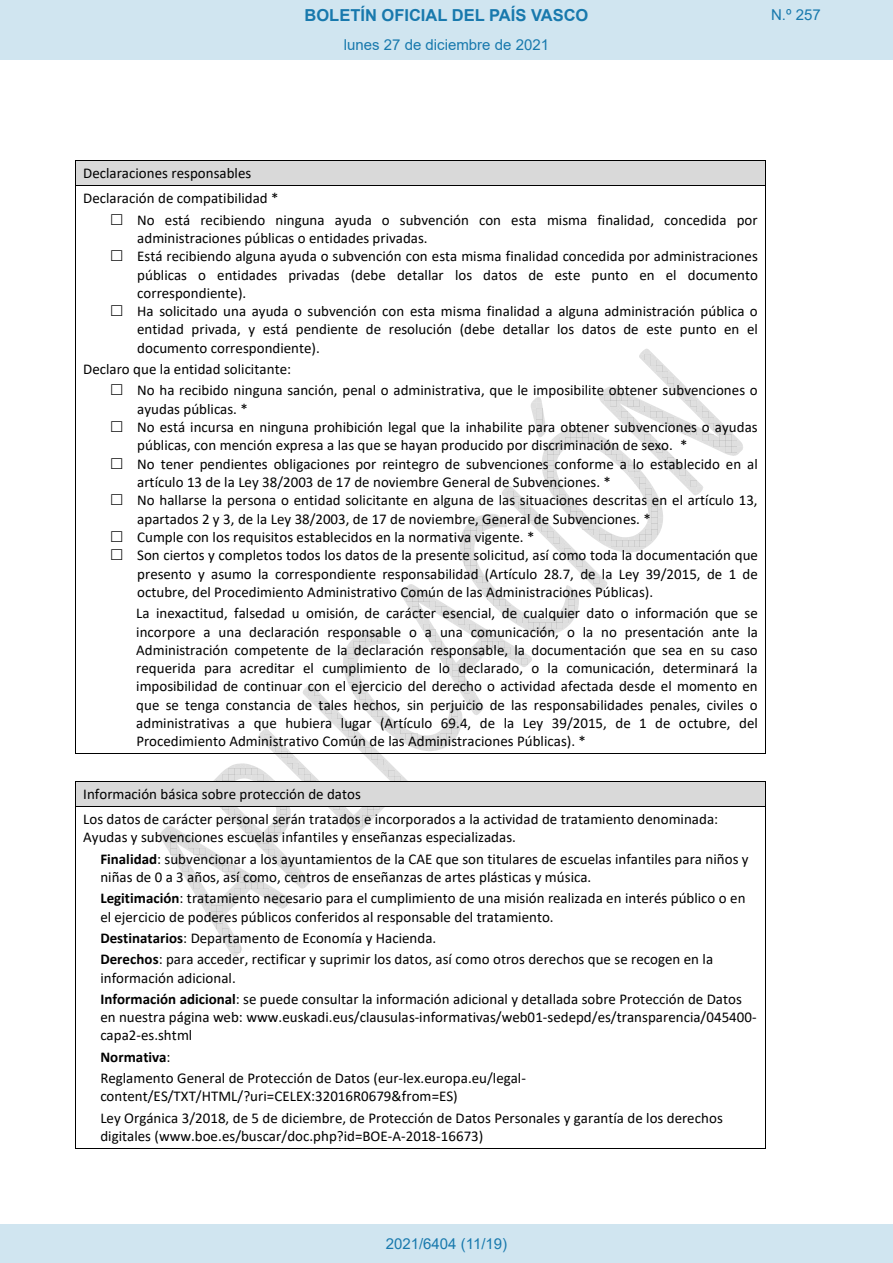
<style>
.page{position:relative;width:893px;height:1263px;background:#fff}
.page>*{position:absolute;margin:0;border:0;box-sizing:border-box;transform-origin:0 0}
.t1{font:700 16.5px "Arial";color:#1879ad}
.t2{font:15px/18.3px "Calibri";letter-spacing:.005em;color:#000}
.Paginacion_Centro{font:15px "Arial";color:#1879ad}
.s1{font-weight:700}
</style>
<div class="page">
<svg style="left:160px;top:349px;width:583px;height:608px"></svg>
<div style="left:76px;top:161px;width:690px;height:24px;background:#d9d9d9"></div>
<hr style="left:76px;top:160px;width:690px;height:1px;background:#000">
<svg style="left:75px;top:160px;width:1px;height:26px"></svg>
<hr style="left:76px;top:185px;width:690px;height:1px;background:#000">
<hr style="left:75px;top:186px;width:1px;height:567px;background:#000">
<hr style="left:76px;top:753px;width:690px;height:1px;background:#000">
<hr style="left:766px;top:186px;width:1px;height:567px;background:#000">
<div style="left:76px;top:782px;width:690px;height:24px;background:#d9d9d9"></div>
<hr style="left:76px;top:781px;width:690px;height:1px;background:#000">
<svg style="left:75px;top:781px;width:1px;height:26px"></svg>
<hr style="left:76px;top:806px;width:690px;height:1px;background:#000">
<hr style="left:75px;top:807px;width:1px;height:341px;background:#000">
<hr style="left:76px;top:1148px;width:690px;height:1px;background:#000">
<hr style="left:766px;top:807px;width:1px;height:341px;background:#000">
<div style="left:0;top:0;width:893px;height:60px;background:#d0e5f0"></div>
<div style="left:0;top:1225px;width:893px;height:38px;background:#d0e5f0"></div>
<p class="t1" style="left:305px;top:3px;width:285px">BOLETÍN OFICIAL DEL PAÍS VASCO</p>
<p class="Paginacion_Centro" style="left:771px;top:5px;width:51px">N.º 257</p>
<p class="Paginacion_Centro" style="left:344px;top:35px;width:207px">lunes 27 de diciembre de 2021</p>
<p class="t2" style="left:83px;top:160px;width:197px;line-height:25px">Declaraciones responsables<br>Declaración de compatibilidad *</p>
<p class="t2" style="left:137px;top:210px;width:622px">No está recibiendo ninguna ayuda o subvención con esta misma finalidad, concedida por administraciones públicas o entidades privadas.<br>Está recibiendo alguna ayuda o subvención con esta misma finalidad concedida por administraciones públicas o entidades privadas (debe detallar los datos de este punto en el documento correspondiente).<br>Ha solicitado una ayuda o subvención con esta misma finalidad a alguna administración pública o entidad privada, y está pendiente de resolución (debe detallar los datos de este punto en el documento correspondiente).</p>
<p class="t2" style="left:137px;top:358px;width:622px;line-height:21.6px;text-indent:-54px">Declaro que la entidad solicitante:<br>No ha recibido ninguna sanción, penal o administrativa, que le imposibilite obtener subvenciones o</p>
<p class="t2" style="left:137px;top:399px;width:622px">ayudas públicas. *<br>No está incursa en ninguna prohibición legal que la inhabilite para obtener subvenciones o ayudas públicas, con mención expresa a las que se hayan producido por discriminación de sexo. *<br>No tener pendientes obligaciones por reintegro de subvenciones conforme a lo establecido en al artículo 13 de la Ley 38/2003 de 17 de noviembre General de Subvenciones. *<br>No hallarse la persona o entidad solicitante en alguna de las situaciones descritas en el artículo 13, apartados 2 y 3, de la Ley 38/2003, de 17 de noviembre, General de Subvenciones. *<br>Cumple con los requisitos establecidos en la normativa vigente. *<br>Son ciertos y completos todos los datos de la presente solicitud, así como toda la documentación que presento y asumo la correspondiente responsabilidad (Artículo 28.7, de la Ley 39/2015, de 1 de octubre, del Procedimiento Administrativo Común de las Administraciones Públicas).</p>
<p class="t2" style="left:136px;top:604px;width:623px;text-align:justify">La inexactitud, falsedad u omisión, de carácter esencial, de cualquier dato o información que se incorpore a una declaración responsable o a una comunicación, o la no presentación ante la Administración competente de la declaración responsable, la documentación que sea en su caso requerida para acreditar el cumplimiento de lo declarado, o la comunicación, determinará la imposibilidad de continuar con el ejercicio del derecho o actividad afectada desde el momento en que se tenga constancia de tales hechos, sin perjuicio de las responsabilidades penales, civiles o administrativas a que hubiera lugar (Artículo 69.4, de la Ley 39/2015, de 1 de octubre, del Procedimiento Administrativo Común de las Administraciones Públicas). *</p>
<p class="t2" style="left:83px;top:781px;width:636px;line-height:25.2px">Información básica sobre protección de datos<br>Los datos de carácter personal serán tratados e incorporados a la actividad de tratamiento denominada:</p>
<p class="t2" style="left:100px;top:826px;width:650px;line-height:21.5px;text-indent:-17px">Ayudas y subvenciones escuelas infantiles y enseñanzas especializadas.<br><span class="s1">Finalidad</span>: subvencionar a los ayuntamientos de la CAE que son titulares de escuelas infantiles para niños y</p>
<p class="t2" style="left:100px;top:866px;width:647px;line-height:21.5px">niñas de 0 a 3 años, así como, centros de enseñanzas de artes plásticas y música.<br><span class="s1">Legitimación</span>: tratamiento necesario para el cumplimiento de una misión realizada en interés público o en</p>
<p class="t2" style="left:100px;top:905px;width:614px;line-height:21.5px">el ejercicio de poderes públicos conferidos al responsable del tratamiento.<br><span class="s1">Destinatarios</span>: Departamento de Economía y Hacienda.<br><span class="s1">Derechos</span>: para acceder, rectificar y suprimir los datos, así como otros derechos que se recogen en la</p>
<p class="t2" style="left:100px;top:966px;width:643px;line-height:21.5px">información adicional.<br><span class="s1">Información adicional</span>: se puede consultar la información adicional y detallada sobre Protección de Datos</p>
<p class="t2" style="left:100px;top:1008px;width:658px">en nuestra página web: www.euskadi.eus/clausulas-informativas/web01-sedepd/es/transparencia/045400- capa2-es.shtml</p>
<p class="t2" style="left:100px;top:1046px;width:427px;line-height:21.5px"><span class="s1">Normativa</span>:<br>Reglamento General de Protección de Datos (eur-lex.europa.eu/legal-</p>
<p class="t2" style="left:100px;top:1085px;width:624px;line-height:21.5px">content/ES/TXT/HTML/?uri=CELEX:32016R0679&amp;from=ES)<br>Ley Orgánica 3/2018, de 5 de diciembre, de Protección de Datos Personales y garantía de los derechos</p>
<p class="t2" style="left:100px;top:1126px;width:385px">digitales (www.boe.es/buscar/doc.php?id=BOE-A-2018-16673)</p>
<p class="Paginacion_Centro" style="left:386px;top:1234px;width:123px">2021/6404 (11/19)</p>
</div>
